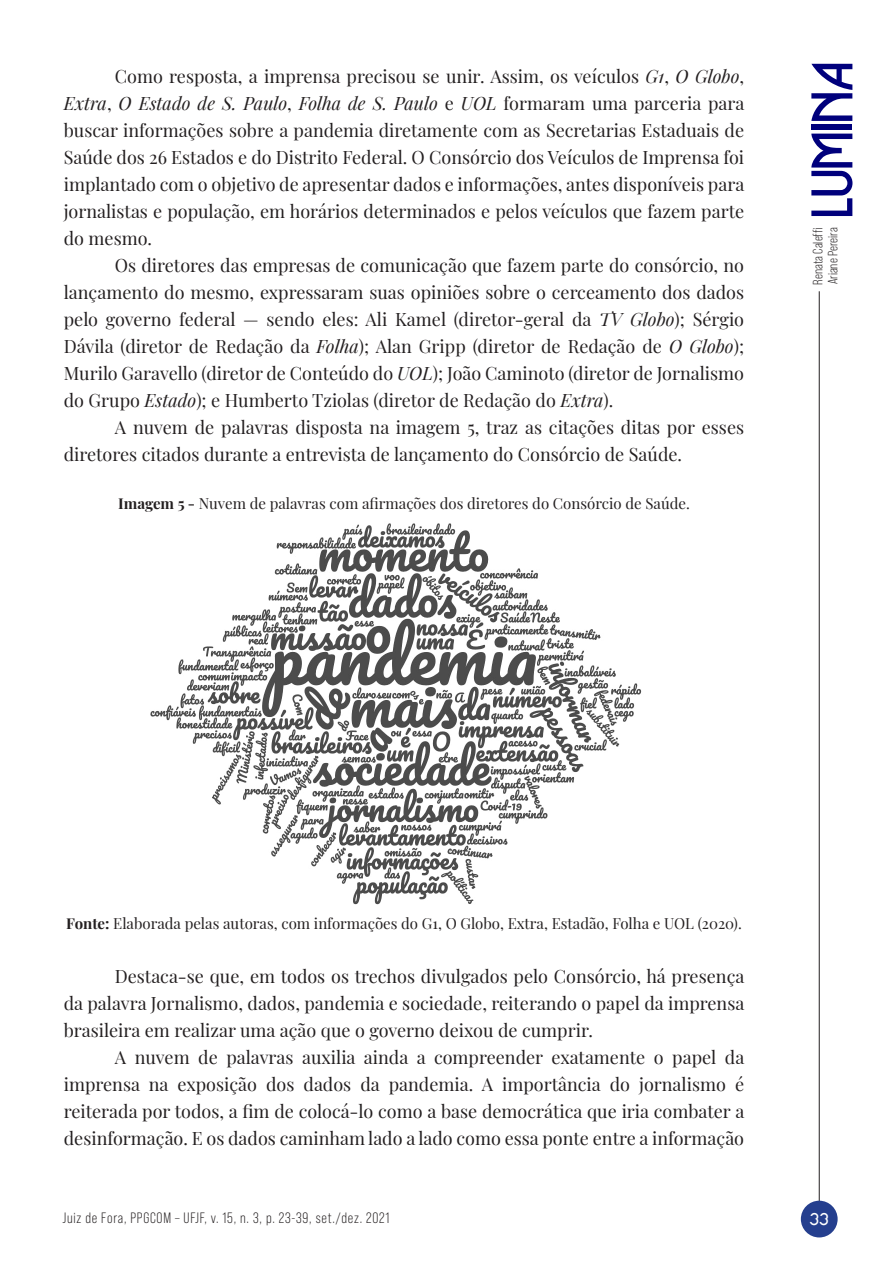
<style>
.page{position:relative;width:893px;height:1263px;background:#fff}
.page>*{position:absolute;margin:0;border:0;box-sizing:border-box;transform-origin:0 0}
.t1{font:18px/27px "Playfair Display";color:#231f20;text-align:justify}
.t2{font:16.5px "Businko";color:#fff}
.Legenda_da_Foto_Tabe{font:15px "Playfair Display";color:#231f20}
.t3{font:15px "Bebas Neue Pro";letter-spacing:.05em;color:#231f20}
.t4{font:13.5px/15px "Bebas Neue Pro";color:#231f20}
.s1{font-style:italic}
.s2{font-weight:700}
</style>
<div class="page">
<hr style="left:819px;top:291px;width:1px;height:938px;background:#231f20">
<svg style="left:811px;top:134px;width:41px;height:82px"></svg>
<div style="left:811px;top:124px;width:41px;height:6px;background:#00007c"></div>
<svg style="left:811px;top:64px;width:41px;height:57px"></svg>
<div style="left:801px;top:1201px;width:37px;height:36px;background:#253f8e;border-radius:50%"></div>
<img style="left:150px;top:523px;width:492px;height:381px">
<p class="t1" style="left:64px;top:62px;width:682px;text-indent:51px">Como resposta, a imprensa precisou se unir. Assim, os veículos <span class="s1">G1</span>, <span class="s1">O Globo</span>, <span class="s1">Extra</span>, <span class="s1">O Estado de S. Paulo</span>, <span class="s1">Folha de S. Paulo</span> e <span class="s1">UOL</span> formaram uma parceria para buscar informações sobre a pandemia diretamente com as Secretarias Estaduais de Saúde dos 26 Estados e do Distrito Federal. O Consórcio dos Veículos de Imprensa foi implantado com o objetivo de apresentar dados e informações, antes disponíveis para jornalistas e população, em horários determinados e pelos veículos que fazem parte do mesmo.</p>
<p class="t1" style="left:64px;top:251px;width:682px;text-indent:51px">Os diretores das empresas de comunicação que fazem parte do consórcio, no lançamento do mesmo, expressaram suas opiniões sobre o cerceamento dos dados pelo governo federal — sendo eles: Ali Kamel (diretor-geral da <span class="s1">TV Globo</span>); Sérgio Dávila (diretor de Redação da <span class="s1">Folha</span>); Alan Gripp (diretor de Redação de <span class="s1">O Globo</span>); Murilo Garavello (diretor de Conteúdo do <span class="s1">UOL</span>); João Caminoto (diretor de Jornalismo do Grupo <span class="s1">Estado</span>); e Humberto Tziolas (diretor de Redação do <span class="s1">Extra</span>).</p>
<p class="t1" style="left:64px;top:413px;width:682px;text-indent:51px">A nuvem de palavras disposta na imagem 5, traz as citações ditas por esses diretores citados durante a entrevista de lançamento do Consórcio de Saúde.</p>
<p class="Legenda_da_Foto_Tabe" style="left:118px;top:492px;width:573px"><span class="s2">Imagem 5 -</span> Nuvem de palavras com afirmações dos diretores do Consórcio de Saúde.</p>
<p class="t4" style="left:810px;top:285px;width:59px;rotate:-90deg">Renata Caleffi<br>Ariane Pereira</p>
<p class="Legenda_da_Foto_Tabe" style="left:66px;top:912px;width:677px"><span class="s2">Fonte:</span> Elaborada pelas autoras, com informações do G1, O Globo, Extra, Estadão, Folha e UOL (2020).</p>
<p class="t1" style="left:64px;top:962px;width:682px;text-indent:51px">Destaca-se que, em todos os trechos divulgados pelo Consórcio, há presença da palavra Jornalismo, dados, pandemia e sociedade, reiterando o papel da imprensa brasileira em realizar uma ação que o governo deixou de cumprir.</p>
<p class="t1" style="left:64px;top:1043px;width:682px;text-indent:51px">A nuvem de palavras auxilia ainda a compreender exatamente o papel da imprensa na exposição dos dados da pandemia. A importância do jornalismo é reiterada por todos, a fim de colocá-lo como a base democrática que iria combater a desinformação. E os dados caminham lado a lado como essa ponte entre a informação</p>
<p class="t3" style="left:62px;top:1210px;width:329px">Juiz de Fora, PPGCOM – UFJF, v. 15, n. 3, p. 23-39, set./dez. 2021</p>
<p class="t2" style="left:809px;top:1209px;width:21px">33</p>
</div>
